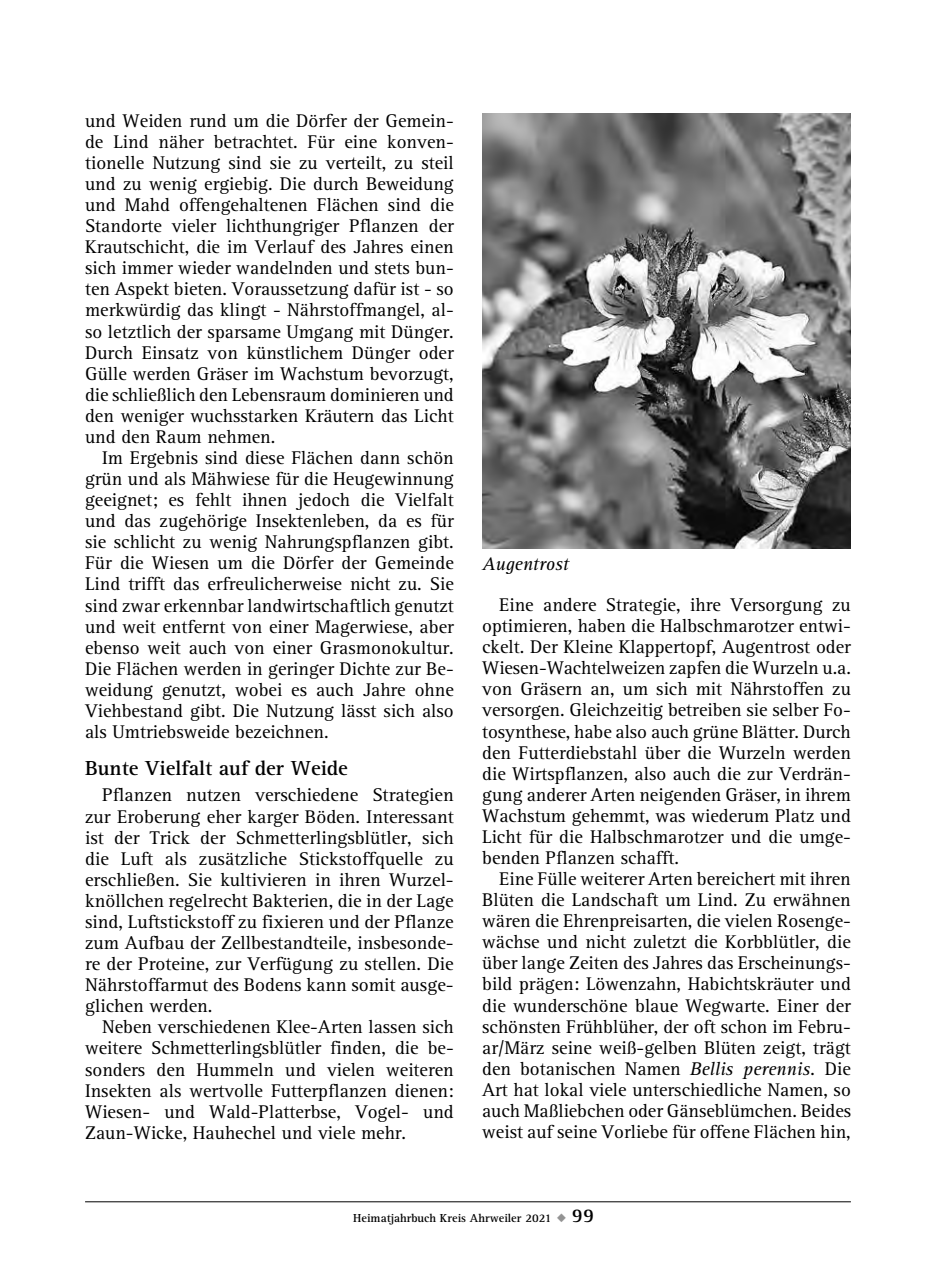
<style>
.page{position:relative;width:936px;height:1276px;background:#fff}
.page>*{position:absolute;margin:0;border:0;box-sizing:border-box;transform-origin:0 0}
.t1{font:700 21px "AT Rotis Serif";color:#000}
.t2{font:19px/21px "AT Rotis Serif";color:#000;text-align:justify}
.t3{font:italic 19px "AT Rotis Serif";color:#000}
.t4{font:700 12px "AT Rotis Serif";color:#000}
.s1{font-style:italic}
.s2{color:#939393}
.s3{font-size:20px}
</style>
<div class="page">
<hr style="left:85px;top:1201px;width:765px;height:1px;background:#000">
<img style="left:482px;top:113px;width:368px;height:436px">
<p class="t2" style="left:85px;top:111px;width:370px">und Weiden rund um die Dörfer der Gemein&shy;de Lind näher betrachtet. Für eine konven&shy;tionelle Nutzung sind sie zu verteilt, zu steil und zu wenig ergiebig. Die durch Beweidung und Mahd offengehaltenen Flächen sind die Standorte vieler lichthungriger Pflanzen der Krautschicht, die im Verlauf des Jahres einen sich immer wieder wandelnden und stets bun&shy;ten Aspekt bieten. Voraussetzung dafür ist - so merkwürdig das klingt - Nährstoffmangel, al&shy;so letztlich der sparsame Umgang mit Dünger.<br>Durch Einsatz von künstlichem Dünger oder Gülle werden Gräser im Wachstum bevorzugt, die schließlich den Lebensraum dominieren und den weniger wuchsstarken Kräutern das Licht und den Raum nehmen.</p>
<p class="t2" style="left:85px;top:448px;width:370px;text-indent:17px">Im Ergebnis sind diese Flächen dann schön grün und als Mähwiese für die Heugewinnung geeignet; es fehlt ihnen jedoch die Vielfalt und das zugehörige Insektenleben, da es für sie schlicht zu wenig Nahrungspflanzen gibt.<br>Für die Wiesen um die Dörfer der Gemeinde Lind trifft das erfreulicherweise nicht zu. Sie sind zwar erkennbar landwirtschaftlich genutzt und weit entfernt von einer Magerwiese, aber ebenso weit auch von einer Grasmonokultur.<br>Die Flächen werden in geringer Dichte zur Be&shy;weidung genutzt, wobei es auch Jahre ohne Viehbestand gibt. Die Nutzung lässt sich also als Umtriebsweide bezeichnen.</p>
<p class="t1" style="left:85px;top:755px;width:264px">Bunte Vielfalt auf der Weide</p>
<p class="t2" style="left:85px;top:785px;width:370px;text-indent:17px">Pflanzen nutzen verschiedene Strategien zur Eroberung eher karger Böden. Interessant ist der Trick der Schmetterlingsblütler, sich die Luft als zusätzliche Stickstoffquelle zu erschließen. Sie kultivieren in ihren Wurzel&shy;knöllchen regelrecht Bakterien, die in der Lage sind, Luftstickstoff zu fixieren und der Pflanze zum Aufbau der Zellbestandteile, insbesonde&shy;re der Proteine, zur Verfügung zu stellen. Die Nährstoffarmut des Bodens kann somit ausge&shy;glichen werden.</p>
<p class="t2" style="left:85px;top:1017px;width:370px;text-indent:17px">Neben verschiedenen Klee-Arten lassen sich weitere Schmetterlingsblütler finden, die be&shy;sonders den Hummeln und vielen weiteren Insekten als wertvolle Futterpflanzen dienen:<br>Wiesen- und Wald-Platterbse, Vogel- und Zaun-Wicke, Hauhechel und viele mehr.</p>
<p class="t3" style="left:482px;top:553px;width:88px">Augentrost</p>
<p class="t2" style="left:482px;top:595px;width:370px;text-indent:17px">Eine andere Strategie, ihre Versorgung zu optimieren, haben die Halbschmarotzer entwi&shy;ckelt. Der Kleine Klappertopf, Augentrost oder Wiesen-Wachtelweizen zapfen die Wurzeln u.a. von Gräsern an, um sich mit Nährstoffen zu versorgen. Gleichzeitig betreiben sie selber Fo&shy;tosynthese, habe also auch grüne Blätter. Durch den Futterdiebstahl über die Wurzeln werden die Wirtspflanzen, also auch die zur Verdrän&shy;gung anderer Arten neigenden Gräser, in ihrem Wachstum gehemmt, was wiederum Platz und Licht für die Halbschmarotzer und die umge&shy;benden Pflanzen schafft.</p>
<p class="t2" style="left:482px;top:869px;width:370px;text-indent:17px">Eine Fülle weiterer Arten bereichert mit ihren Blüten die Landschaft um Lind. Zu erwähnen wären die Ehrenpreisarten, die vielen Rosenge&shy;wächse und nicht zuletzt die Korbblütler, die über lange Zeiten des Jahres das Erscheinungs&shy;bild prägen: Löwenzahn, Habichtskräuter und die wunderschöne blaue Wegwarte. Einer der schönsten Frühblüher, der oft schon im Febru&shy;ar/März seine weiß-gelben Blüten zeigt, trägt den botanischen Namen <span class="s1">Bellis perennis.</span> Die Art hat lokal viele unterschiedliche Namen, so auch Maßliebchen oder Gänseblümchen. Beides weist auf seine Vorliebe für offene Flächen hin,</p>
<p class="t4" style="left:353px;top:1210px;width:242px">Heimatjahrbuch Kreis Ahrweiler 2021 <span class="s2">◆</span> <span class="s3">99</span></p>
</div>
